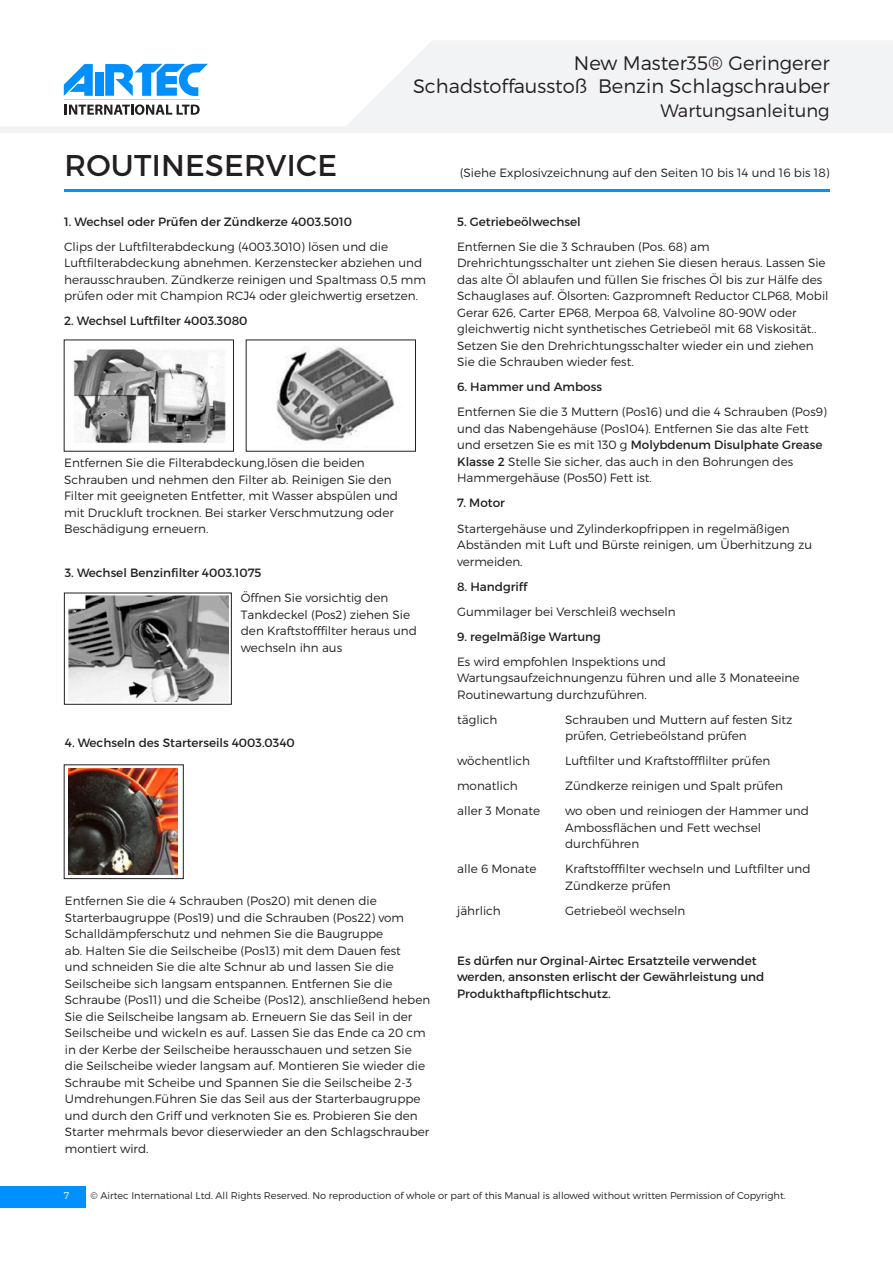
<style>
.page{position:relative;width:893px;height:1263px;background:#fff}
.page>*{position:absolute;margin:0;border:0;box-sizing:border-box;transform-origin:0 0}
.t1{font:30px "Montserrat";letter-spacing:.01em;color:#231f20}
.t2{font:300 19.5px/23.5px "Montserrat";color:#231f20;text-align:right}
.t3{font:300 18px "Montserrat";color:#231f20}
.t4{font:300 12px/16.5px "Montserrat";color:#231f20}
.t5{font:12px/16.5px "Montserrat";color:#231f20}
.t6{font:300 9.75px "Montserrat";color:#231f20}
.t7{font:300 9.75px "Montserrat";color:#fff}
.s1{font-weight:400}
</style>
<div class="page">
<svg style="left:0;top:40px;width:893px;height:93px;fill:#f2f3f4"></svg>
<div style="left:0;top:1186px;width:85px;height:22px;background:#0090ff"></div>
<svg style="left:65px;top:104px;width:135px;height:11px"></svg>
<hr style="left:64px;top:99px;width:135px;height:1px;background:#d1d1d4">
<svg style="left:64px;top:64px;width:29px;height:32px"></svg>
<div style="left:95px;top:73px;width:9px;height:23px;background:#008fff"></div>
<svg style="left:105px;top:64px;width:103px;height:32px"></svg>
<hr style="left:64px;top:189px;width:766px;height:2px;background:#0090ff">
<img style="left:73px;top:349px;width:153px;height:95px">
<img style="left:276px;top:346px;width:119px;height:96px">
<img style="left:68px;top:595px;width:160px;height:106px">
<img style="left:69px;top:769px;width:108px;height:105px">
<div style="left:64px;top:340px;width:170px;height:112px;border:1px solid #231f20"></div>
<div style="left:246px;top:340px;width:170px;height:112px;border:1px solid #231f20"></div>
<div style="left:64px;top:593px;width:168px;height:112px;border:1px solid #231f20"></div>
<div style="left:64px;top:764px;width:120px;height:115px;border:1px solid #231f20"></div>
<p class="t1" style="left:64px;top:146px;width:274px">ROUTINESERVICE</p>
<h2 class="t2" style="left:413px;top:51px;width:418px">New Master35® Geringerer<br>Schadstoffausstoß Benzin Schlagschrauber</h2>
<h3 class="t3" style="left:661px;top:100px;width:171px">Wartungsanleitung</h3>
<p class="t4" style="left:460px;top:165px;width:371px">(Siehe Explosivzeichnung auf den Seiten 10 bis 14 und 16 bis 18)</p>
<p class="t5" style="left:64px;top:213px;width:289px">1. Wechsel oder Prüfen der Zündkerze 4003.5010</p>
<p class="t4" style="left:64px;top:238px;width:363px">Clips der Luftfilterabdeckung (4003.3010) lösen und die Luftfilterabdeckung abnehmen. Kerzenstecker abziehen und herausschrauben. Zündkerze reinigen und Spaltmass 0,5 mm prüfen oder mit Champion RCJ4 oder gleichwertig ersetzen.</p>
<p class="t5" style="left:64px;top:313px;width:185px">2. Wechsel Luftfilter 4003.3080</p>
<p class="t4" style="left:64px;top:455px;width:335px">Entfernen Sie die Filterabdeckung,lösen die beiden Schrauben und nehmen den Filter ab. Reinigen Sie den Filter mit geeigneten Entfetter, mit Wasser abspülen und mit Druckluft trocknen. Bei starker Verschmutzung oder Beschädigung erneuern.</p>
<p class="t5" style="left:65px;top:565px;width:198px">3. Wechsel Benzinfilter 4003.1075</p>
<p class="t4" style="left:241px;top:589px;width:178px">Öffnen Sie vorsichtig den<br>Tankdeckel (Pos2) ziehen Sie den Kraftstofffilter heraus und wechseln ihn aus</p>
<p class="t5" style="left:65px;top:735px;width:231px">4. Wechseln des Starterseils 4003.0340</p>
<p class="t4" style="left:65px;top:892px;width:367px">Entfernen Sie die 4 Schrauben (Pos20) mit denen die Starterbaugruppe (Pos19) und die Schrauben (Pos22) vom Schalldämpferschutz und nehmen Sie die Baugruppe<br>ab. Halten Sie die Seilscheibe (Pos13) mit dem Dauen fest<br>und schneiden Sie die alte Schnur ab und lassen Sie die Seilscheibe sich langsam entspannen. Entfernen Sie die Schraube (Pos11) und die Scheibe (Pos12), anschließend heben Sie die Seilscheibe langsam ab. Erneuern Sie das Seil in der Seilscheibe und wickeln es auf. Lassen Sie das Ende ca 20 cm in der Kerbe der Seilscheibe herausschauen und setzen Sie die Seilscheibe wieder langsam auf. Montieren Sie wieder die Schraube mit Scheibe und Spannen Sie die Seilscheibe 2-3<br>Umdrehungen.Führen Sie das Seil aus der Starterbaugruppe und durch den Griff und verknoten Sie es. Probieren Sie den Starter mehrmals bevor dieserwieder an den Schlagschrauber montiert wird.</p>
<p class="t5" style="left:457px;top:213px;width:125px">5. Getriebeölwechsel</p>
<p class="t4" style="left:457px;top:238px;width:373px">Entfernen Sie die 3 Schrauben (Pos. 68) am Drehrichtungsschalter unt ziehen Sie diesen heraus. Lassen Sie das alte Öl ablaufen und füllen Sie frisches Öl bis zur Hälfe des Schauglases auf. Ölsorten: Gazpromneft Reductor CLP68, Mobil Gerar 626, Carter EP68, Merpoa 68, Valvoline 80-90W oder gleichwertig nicht synthetisches Getriebeöl mit 68 Viskosität..<br>Setzen Sie den Drehrichtungsschalter wieder ein und ziehen Sie die Schrauben wieder fest.</p>
<p class="t5" style="left:457px;top:379px;width:146px">6. Hammer und Amboss</p>
<p class="t4" style="left:457px;top:404px;width:371px">Entfernen Sie die 3 Muttern (Pos16) und die 4 Schrauben (Pos9) und das Nabengehäuse (Pos104). Entfernen Sie das alte Fett und ersetzen Sie es mit 130 g <span class="s1">Molybdenum Disulphate Grease Klasse 2</span> Stelle Sie sicher, das auch in den Bohrungen des Hammergehäuse (Pos50) Fett ist.</p>
<p class="t5" style="left:457px;top:495px;width:49px">7. Motor</p>
<p class="t4" style="left:457px;top:520px;width:357px">Startergehäuse und Zylinderkopfrippen in regelmäßigen<br>Abständen mit Luft und Bürste reinigen, um Überhitzung zu vermeiden.</p>
<p class="t5" style="left:457px;top:578px;width:72px">8. Handgriff</p>
<p class="t4" style="left:457px;top:603px;width:220px">Gummilager bei Verschleiß wechseln</p>
<p class="t5" style="left:457px;top:628px;width:145px">9. regelmäßige Wartung</p>
<p class="t4" style="left:457px;top:653px;width:344px">Es wird empfohlen Inspektions und<br>Wartungsaufzeichnungenzu führen und alle 3 Monateeine<br>Routinewartung durchzuführen.</p>
<p class="t4" style="left:457px;top:711px;width:42px">täglich</p>
<p class="t4" style="left:565px;top:711px;width:229px">Schrauben und Muttern auf festen Sitz prüfen, Getriebeölstand prüfen</p>
<p class="t4" style="left:457px;top:752px;width:75px">wöchentlich</p>
<p class="t4" style="left:565px;top:752px;width:207px">Luftfilter und Kraftstoffflilter prüfen</p>
<p class="t4" style="left:457px;top:777px;width:62px">monatlich</p>
<p class="t4" style="left:565px;top:777px;width:219px">Zündkerze reinigen und Spalt prüfen</p>
<p class="t4" style="left:457px;top:802px;width:84px">aller 3 Monate</p>
<p class="t4" style="left:565px;top:802px;width:245px">wo oben und reiniogen der Hammer und<br>Ambossflächen und Fett wechsel durchführen</p>
<p class="t4" style="left:457px;top:860px;width:81px">alle 6 Monate</p>
<p class="t4" style="left:565px;top:860px;width:247px">Kraftstofffilter wechseln und Luftfilter und<br>Zündkerze prüfen</p>
<p class="t4" style="left:457px;top:902px;width:45px">jährlich</p>
<p class="t4" style="left:565px;top:902px;width:122px">Getriebeöl wechseln</p>
<p class="t5" style="left:457px;top:952px;width:309px">Es dürfen nur Orginal-Airtec Ersatzteile verwendet werden, ansonsten erlischt der Gewährleistung und<br>Produkthaftpflichtschutz.</p>
<p class="t7" style="left:64px;top:1190px;width:7px">7</p>
<p class="t6" style="left:91px;top:1190px;width:697px">© Airtec International Ltd. All Rights Reserved. No reproduction of whole or part of this Manual is allowed without written Permission of Copyright.</p>
</div>
